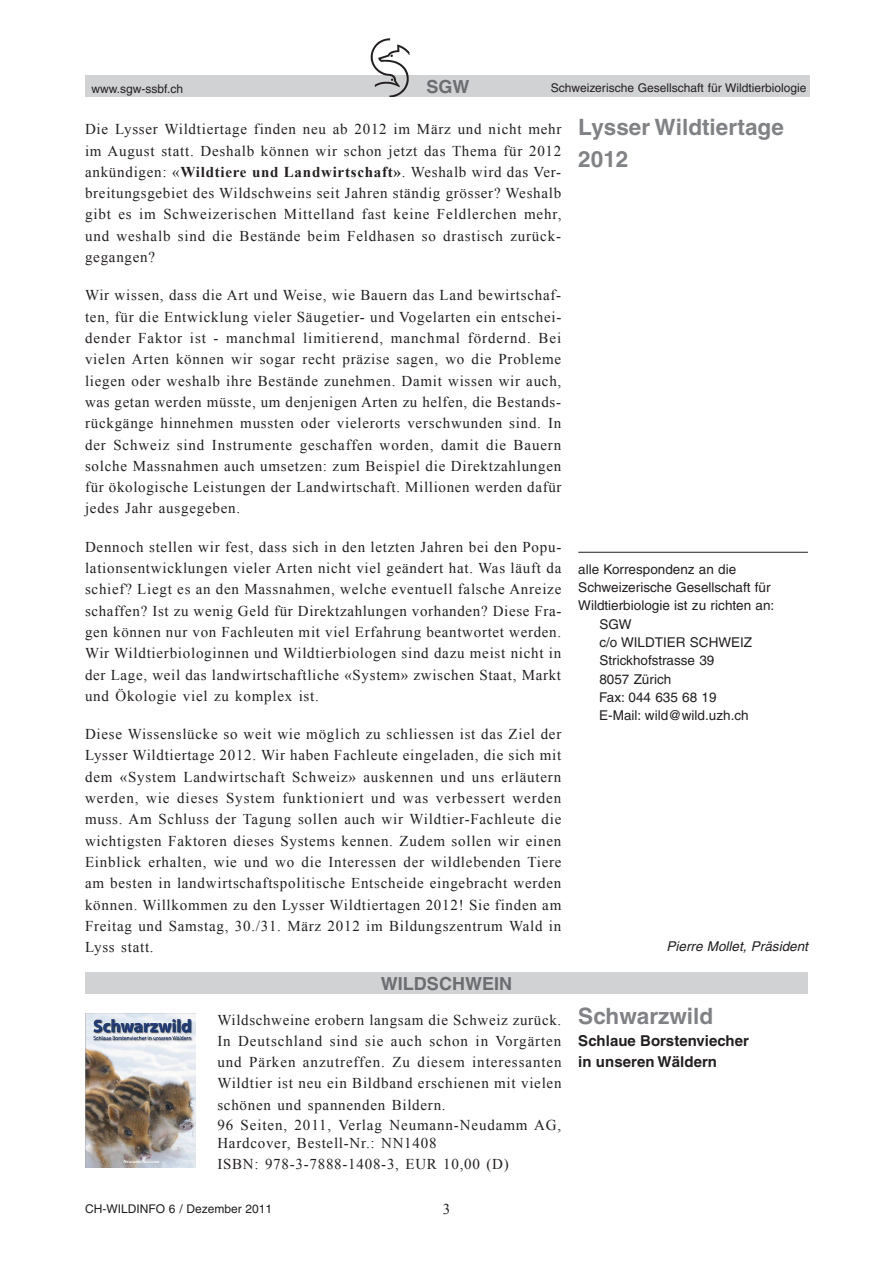
<style>
.page{position:relative;width:893px;height:1263px;background:#fff}
.page>*{position:absolute;margin:0;border:0;box-sizing:border-box;transform-origin:0 0}
.t1{font:700 22.5px/32px "Helvetica";color:#808285}
.t2{font:700 18px "Helvetica";color:#6c6d70}
.t3{font:15px/21.3px "Times New Roman";letter-spacing:.05em;color:#231f20;text-align:justify}
.t4{font:700 15px/21.3px "Helvetica";letter-spacing:.005em;color:#231f20}
.t5{font:13.5px "Helvetica";color:#231f20}
.t6{font:italic 13.5px "Helvetica";color:#231f20}
.t7{font:12px "Helvetica";color:#231f20}
.s1{font-weight:700}
</style>
<div class="page">
<div style="left:85px;top:76px;width:724px;height:21px;background:#d1d2d4"></div>
<img style="left:371px;top:38px;width:38px;height:59px">
<hr style="left:578px;top:552px;width:230px;height:1px;background:#231f20">
<div style="left:85px;top:973px;width:723px;height:21px;background:#d1d2d4"></div>
<img style="left:85px;top:1013px;width:111px;height:155px">
<p class="t2" style="left:426px;top:75px;width:45px">SGW</p>
<p class="t7" style="left:551px;top:81px;width:257px">Schweizerische Gesellschaft für Wildtierbiologie</p>
<p class="t3" style="left:85px;top:118px;width:478px">Die Lysser Wildtiertage finden neu ab 2012 im März und nicht mehr im August statt. Deshalb können wir schon jetzt das Thema für 2012 ankündigen: «<span class="s1">Wildtiere und Landwirtschaft»</span>. Weshalb wird das Ver&shy;breitungsgebiet des Wildschweins seit Jahren ständig grösser? Weshalb gibt es im Schweizerischen Mittelland fast keine Feldlerchen mehr, und weshalb sind die Bestände beim Feldhasen so drastisch zurück&shy;gegangen?</p>
<p class="t3" style="left:85px;top:284px;width:478px">Wir wissen, dass die Art und Weise, wie Bauern das Land bewirtschaf&shy;ten, für die Entwicklung vieler Säugetier- und Vogelarten ein entschei&shy;dender Faktor ist - manchmal limitierend, manchmal fördernd. Bei vielen Arten können wir sogar recht präzise sagen, wo die Probleme liegen oder weshalb ihre Bestände zunehmen. Damit wissen wir auch, was getan werden müsste, um denjenigen Arten zu helfen, die Bestands&shy;rückgänge hinnehmen mussten oder vielerorts verschwunden sind. In der Schweiz sind Instrumente geschaffen worden, damit die Bauern solche Massnahmen auch umsetzen: zum Beispiel die Direktzahlungen für ökologische Leistungen der Landwirtschaft. Millionen werden dafür jedes Jahr ausgegeben.</p>
<p class="t3" style="left:85px;top:536px;width:478px">Dennoch stellen wir fest, dass sich in den letzten Jahren bei den Popu&shy;lationsentwicklungen vieler Arten nicht viel geändert hat. Was läuft da schief? Liegt es an den Massnahmen, welche eventuell falsche Anreize schaffen? Ist zu wenig Geld für Direktzahlungen vorhanden? Diese Fra&shy;gen können nur von Fachleuten mit viel Erfahrung beantwortet werden.<br>Wir Wildtierbiologinnen und Wildtierbiologen sind dazu meist nicht in der Lage, weil das landwirtschaftliche «System» zwischen Staat, Markt und Ökologie viel zu komplex ist.</p>
<p class="t3" style="left:85px;top:723px;width:478px">Diese Wissenslücke so weit wie möglich zu schliessen ist das Ziel der Lysser Wildtiertage 2012. Wir haben Fachleute eingeladen, die sich mit dem «System Landwirtschaft Schweiz» auskennen und uns erläutern werden, wie dieses System funktioniert und was verbessert werden muss. Am Schluss der Tagung sollen auch wir Wildtier-Fachleute die wichtigsten Faktoren dieses Systems kennen. Zudem sollen wir einen Einblick erhalten, wie und wo die Interessen der wildlebenden Tiere am besten in landwirtschaftspolitische Entscheide eingebracht werden können. Willkommen zu den Lysser Wildtiertagen 2012! Sie finden am Freitag und Samstag, 30./31. März 2012 im Bildungszentrum Wald in Lyss statt.</p>
<p class="t7" style="left:91px;top:82px;width:93px">www.sgw-ssbf.ch</p>
<h1 class="t1" style="left:578px;top:110px;width:207px">Lysser Wildtiertage<br>2012</h1>
<p class="t5" style="left:578px;top:561px;width:159px">alle Korrespondenz an die</p>
<p class="t5" style="left:578px;top:579px;width:194px">Schweizerische Gesellschaft für</p>
<p class="t5" style="left:578px;top:598px;width:198px">Wildtierbiologie ist zu richten an:</p>
<p class="t5" style="left:599px;top:616px;width:34px">SGW</p>
<p class="t5" style="left:599px;top:634px;width:154px">c/o WILDTIER SCHWEIZ</p>
<p class="t5" style="left:599px;top:653px;width:117px">Strickhofstrasse 39</p>
<p class="t5" style="left:599px;top:671px;width:74px">8057 Zürich</p>
<p class="t5" style="left:599px;top:689px;width:119px">Fax: 044 635 68 19</p>
<p class="t5" style="left:599px;top:707px;width:151px">E-Mail: wild@wild.uzh.ch</p>
<p class="t6" style="left:666px;top:939px;width:143px">Pierre Mollet, Präsident</p>
<p class="t2" style="left:381px;top:972px;width:30px">Wildschwein</p>
<p class="t3" style="left:217px;top:1009px;width:346px;text-align:left">Wildschweine erobern langsam die Schweiz zurück.<br>In Deutschland sind sie auch schon in Vorgärten und Pärken anzutreffen. Zu diesem interessanten Wildtier ist neu ein Bildband erschienen mit vielen schönen und spannenden Bildern.<br>96 Seiten, 2011, Verlag Neumann-Neudamm AG,</p>
<p class="t3" style="left:217px;top:1132px;width:293px">Hardcover, Bestell-Nr.: NN1408<br>ISBN: 978-3-7888-1408-3, EUR 10,00 (D)</p>
<p class="t7" style="left:85px;top:1202px;width:189px">CH-WILDINFO 6 / Dezember 2011</p>
<p class="t3" style="left:443px;top:1198px;width:9px">3</p>
<h1 class="t1" style="left:578px;top:1000px;width:136px">Schwarzwild</h1>
<p class="t4" style="left:578px;top:1029px;width:172px">Schlaue Borstenviecher in unseren Wäldern</p>
</div>
